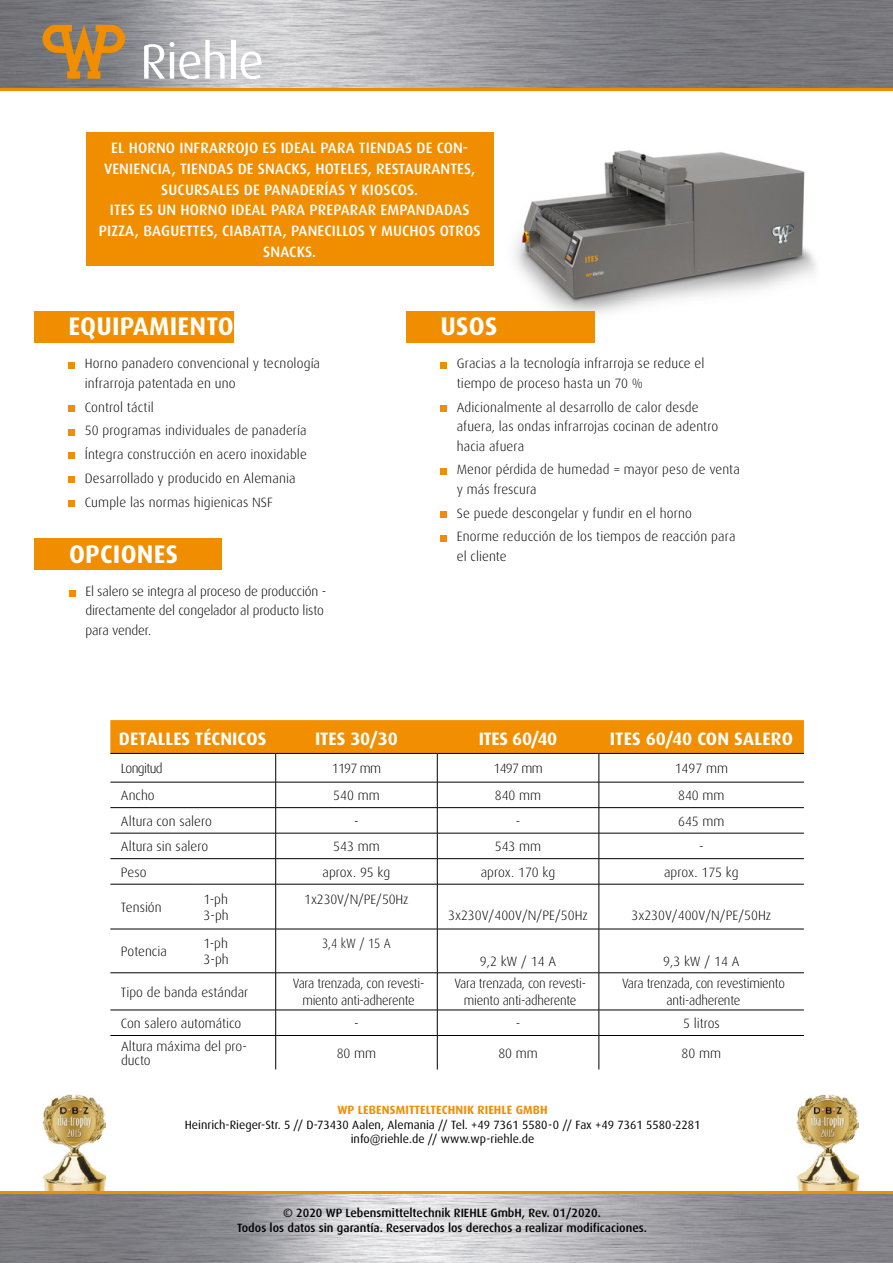
<style>
.page{position:relative;width:893px;height:1263px;background:#fff}
.page>*{position:absolute;margin:0;border:0;box-sizing:border-box;transform-origin:0 0}
.t1{font:700 25.5px "Dax Pro";letter-spacing:.01em;color:#fff}
.t2{font:700 18px "Dax Pro";color:#fff}
.t3{font:500 15px/21px "Dax Pro";letter-spacing:.01em;color:#fff;text-align:center}
.t4{font:300 13.5px/19.5px "Dax Pro";color:#000001}
.t5{font:300 13.5px/16.2px "Dax Pro";letter-spacing:-.02em;color:#000001;text-align:center;scale:.96 1}
.t6{font:300 13.5px "Dax Pro";color:#000001;scale:.9 1}
.t7{font:300 13.5px "Dax Pro";letter-spacing:-.05em;color:#000001}
.t8{font:500 12px/14.4px "Dax Pro";color:#000001;text-align:center}
.t9{font:12px/14.4px "Dax Pro";color:#000001;text-align:center}
.t10{font:700 12px "Dax Pro";letter-spacing:.01em;color:#f18e00}
</style>
<div class="page">
<img style="left:0;top:0;width:893px;height:1263px">
<div style="left:0;top:90px;width:893px;height:1101px;background:#fff"></div>
<hr style="left:0;top:88px;width:893px;height:2px;background:#f18e00">
<img style="left:515px;top:150px;width:301px;height:164px">
<img style="left:796px;top:1094px;width:63px;height:97px">
<img style="left:43px;top:1094px;width:62px;height:97px">
<hr style="left:0;top:1191px;width:893px;height:2px;background:#f18e00">
<svg style="left:43px;top:25px;width:82px;height:53px;background:#af8245"></svg>
<svg style="left:144px;top:40px;width:81px;height:38px"></svg>
<hr style="left:231px;top:40px;width:4px;height:38px;background:#fff">
<svg style="left:241px;top:52px;width:21px;height:26px"></svg>
<div style="left:34px;top:539px;width:187px;height:31px;background:#f18e00"></div>
<svg style="left:69px;top:590px;width:6px;height:6px"></svg>
<div style="left:34px;top:311px;width:200px;height:31px;background:#f18e00"></div>
<div style="left:68px;top:362px;width:7px;height:6px;background:#f18e00"></div>
<div style="left:68px;top:405px;width:7px;height:7px;background:#f18e00"></div>
<div style="left:68px;top:429px;width:7px;height:6px;background:#f18e00"></div>
<div style="left:68px;top:453px;width:7px;height:6px;background:#f18e00"></div>
<div style="left:68px;top:476px;width:7px;height:7px;background:#f18e00"></div>
<div style="left:68px;top:500px;width:7px;height:7px;background:#f18e00"></div>
<svg style="left:110px;top:720px;width:694px;height:164px"></svg>
<hr style="left:110px;top:884px;width:83px;height:1px;background:#000">
<hr style="left:193px;top:884px;width:83px;height:1px;background:#000">
<hr style="left:276px;top:884px;width:161px;height:1px;background:#000">
<hr style="left:275px;top:884px;width:1px;height:45px;background:#000">
<hr style="left:437px;top:884px;width:162px;height:1px;background:#000">
<hr style="left:437px;top:884px;width:1px;height:45px;background:#000">
<hr style="left:599px;top:884px;width:205px;height:1px;background:#000">
<hr style="left:599px;top:884px;width:1px;height:45px;background:#000">
<hr style="left:110px;top:929px;width:83px;height:1px;background:#000">
<hr style="left:193px;top:929px;width:83px;height:1px;background:#000">
<hr style="left:276px;top:929px;width:161px;height:1px;background:#000">
<hr style="left:275px;top:929px;width:1px;height:43px;background:#000">
<hr style="left:437px;top:929px;width:162px;height:1px;background:#000">
<hr style="left:437px;top:929px;width:1px;height:43px;background:#000">
<hr style="left:599px;top:929px;width:205px;height:1px;background:#000">
<hr style="left:599px;top:929px;width:1px;height:43px;background:#000">
<hr style="left:110px;top:972px;width:83px;height:1px;background:#000">
<hr style="left:193px;top:972px;width:83px;height:1px;background:#000">
<hr style="left:276px;top:972px;width:161px;height:1px;background:#000">
<hr style="left:275px;top:973px;width:1px;height:37px;background:#000">
<hr style="left:437px;top:972px;width:162px;height:1px;background:#000">
<hr style="left:437px;top:973px;width:1px;height:37px;background:#000">
<hr style="left:599px;top:972px;width:205px;height:1px;background:#000">
<hr style="left:599px;top:973px;width:1px;height:37px;background:#000">
<hr style="left:110px;top:1010px;width:83px;height:1px;background:#000">
<hr style="left:193px;top:1010px;width:83px;height:1px;background:#000">
<hr style="left:276px;top:1010px;width:161px;height:1px;background:#000">
<svg style="left:275px;top:1010px;width:1px;height:25px"></svg>
<hr style="left:437px;top:1010px;width:162px;height:1px;background:#000">
<svg style="left:437px;top:1010px;width:1px;height:25px"></svg>
<hr style="left:599px;top:1010px;width:205px;height:1px;background:#000">
<svg style="left:599px;top:1010px;width:1px;height:25px"></svg>
<hr style="left:110px;top:1035px;width:83px;height:1px;background:#000">
<hr style="left:193px;top:1035px;width:83px;height:1px;background:#000">
<hr style="left:276px;top:1035px;width:161px;height:1px;background:#000">
<hr style="left:275px;top:1036px;width:1px;height:33px;background:#000">
<hr style="left:437px;top:1035px;width:162px;height:1px;background:#000">
<hr style="left:437px;top:1036px;width:1px;height:33px;background:#000">
<hr style="left:599px;top:1035px;width:205px;height:1px;background:#000">
<hr style="left:599px;top:1036px;width:1px;height:33px;background:#000">
<hr style="left:110px;top:753px;width:83px;height:1px;background:#000">
<hr style="left:193px;top:753px;width:83px;height:1px;background:#000">
<hr style="left:276px;top:753px;width:161px;height:1px;background:#000">
<hr style="left:437px;top:753px;width:162px;height:1px;background:#000">
<hr style="left:599px;top:753px;width:205px;height:1px;background:#000">
<div style="left:406px;top:311px;width:189px;height:31px;background:#f18e00"></div>
<div style="left:440px;top:362px;width:7px;height:6px;background:#f18e00"></div>
<div style="left:440px;top:405px;width:7px;height:7px;background:#f18e00"></div>
<div style="left:440px;top:468px;width:7px;height:6px;background:#f18e00"></div>
<div style="left:440px;top:511px;width:7px;height:7px;background:#f18e00"></div>
<div style="left:440px;top:535px;width:7px;height:6px;background:#f18e00"></div>
<div style="left:86px;top:133px;width:408px;height:133px;background:#f18e00"></div>
<p class="t3" style="left:99px;top:136px;width:383px">EL HORNO INFRARROJO ES IDEAL PARA TIENDAS DE CON-VENIENCIA, TIENDAS DE SNACKS, HOTELES, RESTAURANTES, SUCURSALES DE PANADERÍAS Y KIOSCOS.<br>ITES ES UN HORNO IDEAL PARA PREPARAR EMPANDADAS PIZZA, BAGUETTES, CIABATTA, PANECILLOS Y MUCHOS OTROS SNACKS.</p>
<h1 class="t1" style="left:69px;top:310px;width:167px">EQUIPAMIENTO</h1>
<p class="t4" style="left:85px;top:354px;width:237px">Horno panadero convencional y tecnología infrarroja patentada en uno</p>
<p class="t4" style="left:85px;top:395px;width:224px;line-height:23.7px">Control táctil<br>50 programas individuales de panadería Íntegra construcción en acero inoxidable Desarrollado y producido en Alemania Cumple las normas higienicas NSF</p>
<h1 class="t1" style="left:69px;top:538px;width:111px">OPCIONES</h1>
<p class="t4" style="left:85px;top:581px;width:242px">El salero se integra al proceso de producción - directamente del congelador al producto listo para vender.</p>
<h1 class="t1" style="left:440px;top:310px;width:58px">USOS</h1>
<p class="t4" style="left:457px;top:354px;width:249px">Gracias a la tecnología infrarroja se reduce el tiempo de proceso hasta un 70 %</p>
<p class="t4" style="left:457px;top:397px;width:263px">Adicionalmente al desarrollo de calor desde afuera, las ondas infrarrojas cocinan de adentro hacia afuera</p>
<p class="t4" style="left:457px;top:460px;width:284px">Menor pérdida de humedad = mayor peso de venta y más frescura</p>
<p class="t4" style="left:457px;top:501px;width:280px;line-height:23.7px">Se puede descongelar y fundir en el horno<br>Enorme reducción de los tiempos de reacción para</p>
<p class="t4" style="left:457px;top:546px;width:51px">el cliente</p>
<h2 class="t2" style="left:119px;top:727px;width:149px">DETALLES TÉCNICOS</h2>
<h2 class="t2" style="left:315px;top:727px;width:84px">ITES 30/30</h2>
<h2 class="t2" style="left:479px;top:727px;width:80px">ITES 60/40</h2>
<h2 class="t2" style="left:610px;top:727px;width:185px">ITES 60/40 CON SALERO</h2>
<p class="t7" style="left:121px;top:760px;width:43px">Longitud</p>
<p class="t4" style="left:332px;top:758px;width:51px">1197 mm</p>
<p class="t4" style="left:493px;top:758px;width:51px">1497 mm</p>
<p class="t4" style="left:675px;top:758px;width:55px">1497 mm</p>
<p class="t4" style="left:121px;top:785px;width:35px">Ancho</p>
<p class="t4" style="left:333px;top:785px;width:48px">540 mm</p>
<p class="t4" style="left:495px;top:785px;width:48px">840 mm</p>
<p class="t4" style="left:678px;top:785px;width:48px">840 mm</p>
<p class="t4" style="left:121px;top:811px;width:92px">Altura con salero</p>
<p class="t4" style="left:354px;top:811px;width:6px">-</p>
<p class="t4" style="left:516px;top:811px;width:6px">-</p>
<p class="t4" style="left:678px;top:811px;width:48px">645 mm</p>
<p class="t4" style="left:121px;top:836px;width:89px">Altura sin salero</p>
<p class="t4" style="left:333px;top:836px;width:48px">543 mm</p>
<p class="t4" style="left:495px;top:836px;width:48px">543 mm</p>
<p class="t4" style="left:699px;top:836px;width:6px">-</p>
<p class="t4" style="left:121px;top:862px;width:27px">Peso</p>
<p class="t4" style="left:323px;top:862px;width:69px">aprox. 95 kg</p>
<p class="t4" style="left:481px;top:862px;width:76px">aprox. 170 kg</p>
<p class="t4" style="left:664px;top:862px;width:76px">aprox. 175 kg</p>
<p class="t4" style="left:121px;top:897px;width:42px">Tensión</p>
<p class="t4" style="left:204px;top:890px;width:27px;line-height:16.2px">1-ph<br>3-ph</p>
<p class="t4" style="left:304px;top:889px;width:106px">1x230V/N/PE/50Hz</p>
<p class="t4" style="left:448px;top:905px;width:141px">3x230V/400V/N/PE/50Hz</p>
<p class="t4" style="left:631px;top:905px;width:141px">3x230V/400V/N/PE/50Hz</p>
<p class="t4" style="left:121px;top:941px;width:47px">Potencia</p>
<p class="t4" style="left:204px;top:935px;width:27px;line-height:16.2px">1-ph<br>3-ph</p>
<p class="t6" style="left:322px;top:935px;width:78px">3,4 kW / 15 A</p>
<p class="t4" style="left:480px;top:951px;width:78px">9,2 kW / 14 A</p>
<p class="t4" style="left:663px;top:951px;width:78px">9,3 kW / 14 A</p>
<p class="t4" style="left:121px;top:982px;width:129px">Tipo de banda estándar</p>
<p class="t5" style="left:293px;top:975px;width:139px">Vara trenzada, con revesti&shy;miento anti-adherente</p>
<p class="t5" style="left:454px;top:975px;width:139px">Vara trenzada, con revesti&shy;miento anti-adherente</p>
<p class="t5" style="left:622px;top:975px;width:171px">Vara trenzada, con revestimiento anti-adherente</p>
<p class="t4" style="left:121px;top:1013px;width:122px">Con salero automático</p>
<p class="t4" style="left:354px;top:1013px;width:6px">-</p>
<p class="t4" style="left:516px;top:1013px;width:6px">-</p>
<p class="t4" style="left:683px;top:1013px;width:38px">5 litros</p>
<p class="t4" style="left:121px;top:1039px;width:128px;line-height:13.5px">Altura máxima del pro&shy;ducto</p>
<p class="t4" style="left:337px;top:1043px;width:41px">80 mm</p>
<p class="t4" style="left:498px;top:1043px;width:41px">80 mm</p>
<p class="t4" style="left:682px;top:1043px;width:41px">80 mm</p>
<p class="t10" style="left:337px;top:1102px;width:212px">WP LEBENSMITTELTECHNIK RIEHLE GMBH</p>
<p class="t9" style="left:185px;top:1117px;width:517px">Heinrich-Rieger-Str. 5 // D-73430 Aalen, Alemania // Tel. +49 7361 5580-0 // Fax +49 7361 5580-2281 info@riehle.de // www.wp-riehle.de</p>
<p class="t8" style="left:237px;top:1205px;width:411px">© 2020 WP Lebensmitteltechnik RIEHLE GmbH, Rev. 01/2020.<br>Todos los datos sin garantía. Reservados los derechos a realizar modificaciones.</p>
</div>
